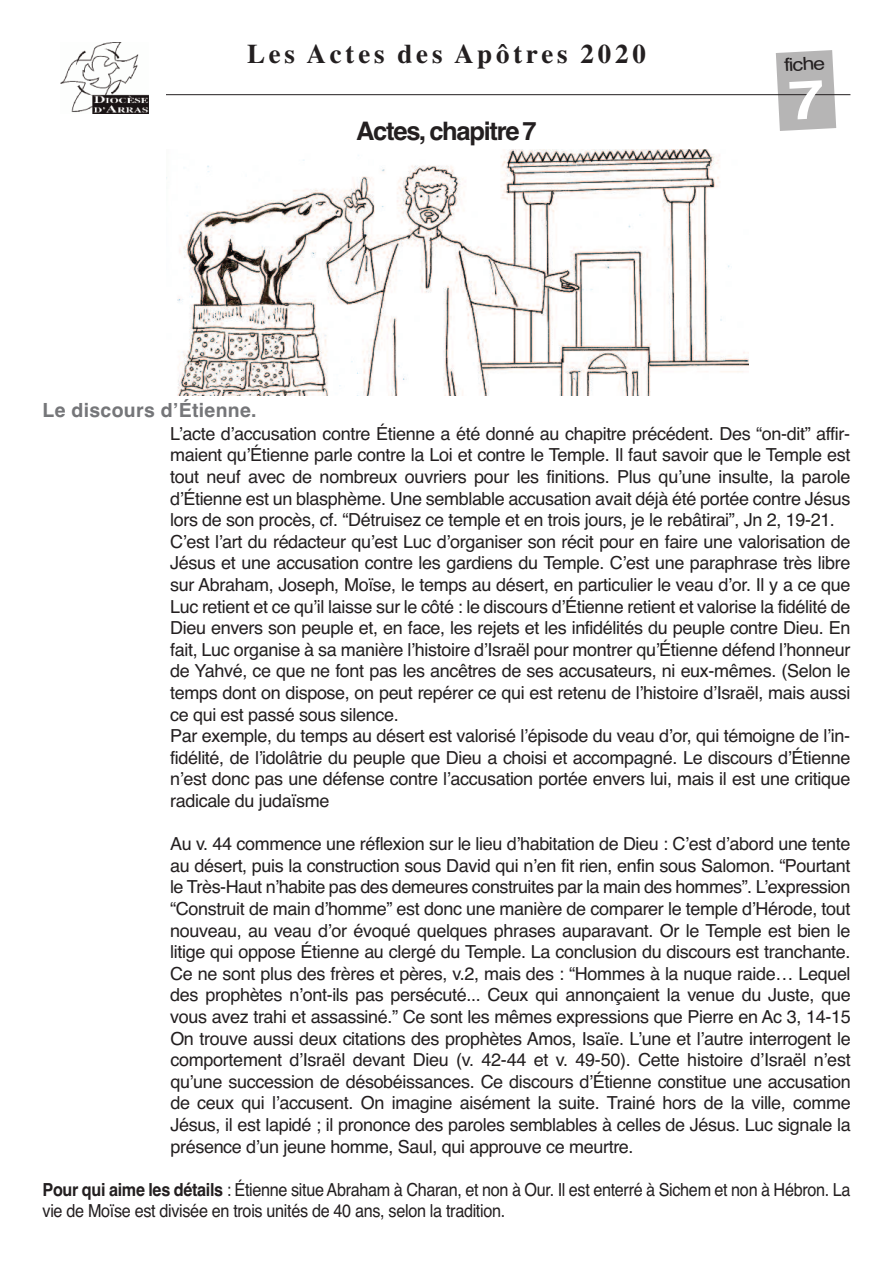
<style>
.page{position:relative;width:893px;height:1263px;background:#fff}
.page>*{position:absolute;margin:0;border:0;box-sizing:border-box;transform-origin:0 0}
.t1{font:700 27px "Times";letter-spacing:.14em;color:#231f20}
.t2{font:700 25.5px "Helvetica";letter-spacing:-.05em;color:#231f20}
.t3{font:700 19.5px "Helvetica";letter-spacing:.015em;color:#757679}
.t4{font:18px/21.6px "Helvetica";letter-spacing:-.02em;color:#231f20}
.t5{font:18px/21.6px "Helvetica";letter-spacing:-.02em;color:#231f20;scale:.9 1}
.t6{font:18px "Helvetica";letter-spacing:-.02em;color:#231f20;scale:1.2 1}
.s1{font-weight:700}
</style>
<div class="page">
<hr style="left:43px;top:94px;width:807px;height:1px;background:#231f20">
<div style="left:43px;top:43px;width:123px;height:78px;background:#fff"></div>
<img style="left:60px;top:43px;width:88px;height:70px">
<img style="left:166px;top:149px;width:582px;height:246px">
<svg style="left:776px;top:50px;width:60px;height:81px;background:#bababa"></svg>
<h1 class="t1" style="left:247px;top:38px;width:400px">Les Actes des Apôtres 2020</h1>
<h2 class="t2" style="left:356px;top:116px;width:182px">Actes, chapitre 7</h2>
<p class="t6" style="left:783px;top:55px;width:36px;rotate:-3deg">fiche</p>
<p class="t3" style="left:43px;top:399px;width:216px">Le discours d’Étienne.</p>
<p class="t4" style="left:170px;top:423px;width:682px">L’acte d’accusation contre Étienne a été donné au chapitre précédent. Des “on-dit” affir&shy;maient qu’Étienne parle contre la Loi et contre le Temple. Il faut savoir que le Temple est tout neuf avec de nombreux ouvriers pour les finitions. Plus qu’une insulte, la parole d’Étienne est un blasphème. Une semblable accusation avait déjà été portée contre Jésus lors de son procès, cf. “Détruisez ce temple et en trois jours, je le rebâtirai”, Jn 2, 19-21.<br>C’est l’art du rédacteur qu’est Luc d’organiser son récit pour en faire une valorisation de Jésus et une accusation contre les gardiens du Temple. C’est une paraphrase très libre sur Abraham, Joseph, Moïse, le temps au désert, en particulier le veau d’or. Il y a ce que Luc retient et ce qu’il laisse sur le côté : le discours d’Étienne retient et valorise la fidélité de Dieu envers son peuple et, en face, les rejets et les infidélités du peuple contre Dieu. En fait, Luc organise à sa manière l’histoire d’Israël pour montrer qu’Étienne défend l’honneur de Yahvé, ce que ne font pas les ancêtres de ses accusateurs, ni eux-mêmes. (Selon le temps dont on dispose, on peut repérer ce qui est retenu de l’histoire d’Israël, mais aussi ce qui est passé sous silence.<br>Par exemple, du temps au désert est valorisé l’épisode du veau d’or, qui témoigne de l’in&shy;fidélité, de l’idolâtrie du peuple que Dieu a choisi et accompagné. Le discours d’Étienne n’est donc pas une défense contre l’accusation portée envers lui, mais il est une critique radicale du judaïsme</p>
<p class="t4" style="left:170px;top:833px;width:682px;text-align:justify">Au v. 44 commence une réflexion sur le lieu d’habitation de Dieu : C’est d’abord une tente au désert, puis la construction sous David qui n’en fit rien, enfin sous Salomon. “Pourtant le Très-Haut n’habite pas des demeures construites par la main des hommes”. L’expression “Construit de main d’homme” est donc une manière de comparer le temple d’Hérode, tout nouveau, au veau d’or évoqué quelques phrases auparavant. Or le Temple est bien le litige qui oppose Étienne au clergé du Temple. La conclusion du discours est tranchante.<br>Ce ne sont plus des frères et pères, v.2, mais des : “Hommes à la nuque raide… Lequel des prophètes n’ont-ils pas persécuté... Ceux qui annonçaient la venue du Juste, que vous avez trahi et assassiné.” Ce sont les mêmes expressions que Pierre en Ac 3, 14-15<br>On trouve aussi deux citations des prophètes Amos, Isaïe. L’une et l’autre interrogent le comportement d’Israël devant Dieu (v. 42-44 et v. 49-50). Cette histoire d’Israël n’est qu’une succession de désobéissances. Ce discours d’Étienne constitue une accusation de ceux qui l’accusent. On imagine aisément la suite. Trainé hors de la ville, comme Jésus, il est lapidé ; il prononce des paroles semblables à celles de Jésus. Luc signale la présence d’un jeune homme, Saul, qui approuve ce meurtre.</p>
<p class="t5" style="left:43px;top:1179px;width:899px"><span class="s1">Pour qui aime les détails</span> : Étienne situe Abraham à Charan, et non à Our. Il est enterré à Sichem et non à Hébron. La vie de Moïse est divisée en trois unités de 40 ans, selon la tradition.</p>
</div>
